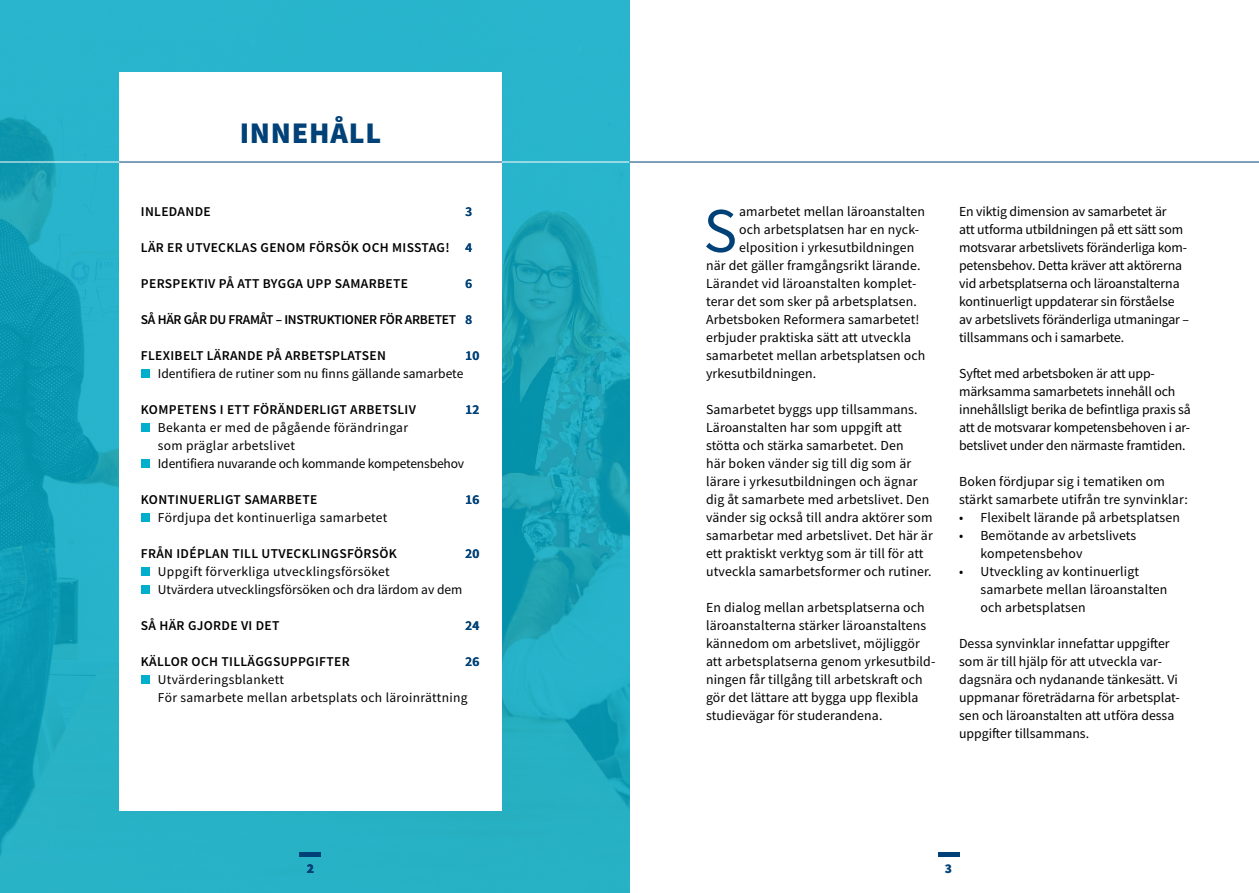
<style>
.page{position:relative;width:1259px;height:893px;background:#fff}
.page>*{position:absolute;margin:0;border:0;box-sizing:border-box;transform-origin:0 0}
.t1{font:63.45px "Source Sans Pro";color:#004177}
.t2{font:900 30px "Source Sans Pro";letter-spacing:.025em;color:#004177}
.t3{font:13.8px/18px "Source Sans Pro";color:#000}
.t4{font:600 13.5px "Source Sans Pro";letter-spacing:.025em;color:#000}
.t5{font:13.5px/18px "Source Sans Pro";letter-spacing:.025em;color:#000}
.t6{font:13.5px "Source Sans Pro";color:#000}
.t7{font:13.5px "Source Sans Pro";letter-spacing:-.01em;color:#000}
.t8{font:600 13.5px "Source Sans Pro";letter-spacing:-.02em;color:#000}
.t9{font:600 13.5px "Source Sans Pro";letter-spacing:.025em;color:#004177}
.t10{font:900 13.5px "Source Sans Pro";color:#004177}
.s1{color:#004177}
</style>
<div class="page">
<hr style="left:938px;top:853px;width:21px;height:4px;background:#004177">
<svg style="left:0;top:0;width:629px;height:893px;background:#20abc1"></svg>
<div style="left:119px;top:72px;width:383px;height:738px;background:#fff"></div>
<div style="left:141px;top:675px;width:9px;height:9px;background:#00afcb"></div>
<div style="left:141px;top:585px;width:9px;height:9px;background:#00afcb"></div>
<div style="left:141px;top:567px;width:9px;height:9px;background:#00afcb"></div>
<div style="left:141px;top:513px;width:9px;height:9px;background:#00afcb"></div>
<div style="left:141px;top:459px;width:9px;height:9px;background:#00afcb"></div>
<div style="left:141px;top:423px;width:9px;height:9px;background:#00afcb"></div>
<div style="left:141px;top:369px;width:9px;height:9px;background:#00afcb"></div>
<hr style="left:300px;top:853px;width:21px;height:4px;background:#004177">
<hr style="left:629px;top:162px;width:630px;height:1px;background:#004177">
<hr style="left:502px;top:162px;width:127px;height:1px;background:#fff">
<hr style="left:119px;top:162px;width:383px;height:1px;background:#004177">
<hr style="left:0;top:162px;width:119px;height:1px;background:#fff">
<h2 class="t2" style="left:240px;top:112px;width:143px">INNEHÅLL</h2>
<p class="t4" style="left:141px;top:202px;width:69px">JOHDANTO</p>
<p class="t4" style="left:141px;top:238px;width:117px">KEHITÄ KOKEIL EN</p>
<p class="t4" style="left:141px;top:274px;width:268px">NÄKÖKULMIA YHTEISTYÖN RAKENTAMISEEN</p>
<p class="t4" style="left:141px;top:310px;width:252px">NÄIN ETENET – OHJEITA TYÖSKENTELYYN</p>
<p class="t4" style="left:141px;top:346px;width:207px">SUJUVA OPPIMI EN TYÖPAIKALLA</p>
<p class="t5" style="left:158px;top:364px;width:244px">Tunn stakaa nykyiset yhteistyökäytännöt</p>
<p class="t4" style="left:141px;top:400px;width:219px">OSAAMINEN MUUTTUVASSA TYÖSSÄ</p>
<p class="t5" style="left:158px;top:418px;width:63px">Tutkailkaa</p>
<p class="t4" style="left:141px;top:202px;width:71px">INLEDANDE</p>
<p class="t9" style="left:465px;top:202px;width:8px">3</p>
<p class="t4" style="left:141px;top:238px;width:332px">LÄR ER UTVECKLAS GENOM FÖRSÖK OCH MISSTAG! <span class="s1">4</span></p>
<p class="t4" style="left:141px;top:274px;width:269px">PERSPEKTIV PÅ ATT BYGGA UPP SAMARBETE</p>
<p class="t9" style="left:465px;top:274px;width:8px">6</p>
<p class="t8" style="left:141px;top:310px;width:332px">SÅ HÄR GÅR DU FRAMÅT – INSTRUKTIONER FÖR ARBETET <span class="s1">8</span></p>
<p class="t4" style="left:141px;top:346px;width:247px">FLEXIBELT LÄRANDE PÅ ARBETSPLATSEN</p>
<p class="t9" style="left:465px;top:346px;width:16px">10</p>
<p class="t6" style="left:158px;top:365px;width:307px">Identifiera de rutiner som nu finns gällande samarbete</p>
<h5 class="t4" style="left:141px;top:400px;width:276px">KOMPETENS I ETT FÖRÄNDERLIGT ARBETSLIV</h5>
<h5 class="t9" style="left:465px;top:400px;width:16px">12</h5>
<p class="t5" style="left:158px;top:418px;width:252px">Bekanta er med de pågående förändringar</p>
<p class="t5" style="left:158px;top:436px;width:139px">som präglar arbetslivet</p>
<p class="t7" style="left:158px;top:454px;width:308px">Identifiera nuvarande och kommande kompetensbehov</p>
<h5 class="t4" style="left:141px;top:490px;width:178px">KONTINUERLIGT SAMARBETE</h5>
<h5 class="t9" style="left:465px;top:490px;width:16px">16</h5>
<p class="t5" style="left:158px;top:508px;width:231px">Fördjupa det kontinuerliga samarbetet</p>
<h5 class="t4" style="left:141px;top:544px;width:258px">FRÅN IDÉPLAN TILL UTVECKLINGSFÖRSÖK</h5>
<h5 class="t9" style="left:465px;top:544px;width:16px">20</h5>
<p class="t5" style="left:158px;top:562px;width:233px">Uppgift förverkliga utvecklingsförsöket</p>
<p class="t6" style="left:158px;top:580px;width:306px">Utvärdera utvecklingsförsöken och dra lärdom av dem</p>
<p class="t4" style="left:141px;top:616px;width:140px">SÅ HÄR GJORDE VI DET</p>
<p class="t9" style="left:465px;top:616px;width:16px">24</p>
<p class="t4" style="left:141px;top:652px;width:210px">KÄLLOR OCH TILLÄGGSUPPGIFTER</p>
<p class="t9" style="left:465px;top:652px;width:16px">26</p>
<p class="t5" style="left:158px;top:670px;width:128px">Utvärderingsblankett</p>
<p class="t5" style="left:158px;top:688px;width:311px">För samarbete mellan arbetsplats och läroinrättning</p>
<p class="t5" style="left:158px;top:418px;width:265px;text-indent:84px">neillään olevaa työn muutosta<br>Tunnistak a nykyiset ja tulollaan olevat osaamistarpeet</p>
<p class="t4" style="left:141px;top:490px;width:126px">JATKUVA YHTEISTYÖ</p>
<p class="t5" style="left:158px;top:508px;width:193px">Syventäkää jatkuvaa yhteistyötä</p>
<p class="t4" style="left:141px;top:544px;width:207px">IDEOISTA KEHITTÄMISKOKEILUUN</p>
<p class="t5" style="left:158px;top:562px;width:272px">Toteut akaa kehittämiskokeilu<br>Ar ioika kehittämi kokeilut ja oppikaa niistä</p>
<p class="t4" style="left:141px;top:616px;width:123px">NÄIN ME SEN T IMM</p>
<p class="t4" style="left:141px;top:652px;width:157px">L HTEITÄ JA L SÄTIETOJA</p>
<p class="t10" style="left:307px;top:859px;width:9px">2</p>
<p class="t1" style="left:703px;top:190px;width:35px">S</p>
<p class="t3" style="left:739px;top:202px;width:187px">amarbetet mellan läroanstalten</p>
<p class="t3" style="left:739px;top:220px;width:181px">och arbetsplatsen har en nyck-</p>
<p class="t3" style="left:739px;top:238px;width:177px">elposition i yrkesutbildningen</p>
<p class="t3" style="left:706px;top:256px;width:216px">när det gäller framgångsrikt lärande.</p>
<p class="t3" style="left:706px;top:274px;width:212px">Lärandet vid läroanstalten komplet-</p>
<p class="t3" style="left:706px;top:292px;width:212px">terar det som sker på arbetsplatsen.</p>
<p class="t3" style="left:706px;top:310px;width:215px">Arbetsboken Reformera samarbetet!</p>
<p class="t3" style="left:706px;top:328px;width:206px">erbjuder praktiska sätt att utveckla</p>
<p class="t3" style="left:706px;top:346px;width:221px">samarbetet mellan arbetsplatsen och</p>
<p class="t3" style="left:706px;top:364px;width:112px">yrkesutbildningen.</p>
<p class="t3" style="left:706px;top:400px;width:228px">Samarbetet byggs upp tillsammans.<br>Läroanstalten har som uppgif att stötta och stärka samarbetet. Den<br>här boken vänder sig till dig som är lärare i yrkesutbildningen och ägnar dig åt samarbete med arbetslivet. Den vänder sig också till andra aktörer som samarbetar med arbetslivet. Det här är ett praktiskt verktyg som är till för att utveckla samarbetsformer och rutiner.</p>
<p class="t3" style="left:706px;top:598px;width:231px">En dialog mellan arbetsplatserna och läroanstalterna stärker läroanstaltens kännedom om arbetslivet, möjliggör att arbetsplatserna genom yrkesutbild&shy;ningen får tillgång till arbetskraf och gör det lättare att bygga upp flexibla studievägar för studerandena.</p>
<p class="t3" style="left:959px;top:202px;width:232px">En viktig dimension av samarbetet är<br>att utforma utbildningen på ett sätt som motsvarar arbetslivets föränderliga kom&shy;petensbehov. Detta kräver att aktörerna vid arbetsplatserna och läroanstalterna kontinuerligt uppdaterar sin förståelse av arbetslivets föränderliga utmaningar – tillsammans och i samarbete.</p>
<p class="t3" style="left:959px;top:364px;width:233px">Syfet med arbetsboken är att upp&shy;märksamma samarbetets innehåll och innehållsligt berika de befintliga praxis så att de motsvarar kompetensbehoven i ar&shy;betslivet under den närmaste framtiden.</p>
<p class="t3" style="left:959px;top:472px;width:230px">Boken fördjupar sig i tematiken om stärkt samarbete utifrån tre synvinklar:</p>
<p class="t3" style="left:959px;top:508px;width:222px">• Flexibelt lärande på arbetsplatsen</p>
<p class="t3" style="left:980px;top:526px;width:157px;text-indent:-21px">• Bemötande av arbetslivets kompetensbehov</p>
<p class="t3" style="left:980px;top:562px;width:189px;text-indent:-21px">• Utveckling av kontinuerligt samarbete mellan läroanstalten och arbetsplatsen</p>
<p class="t3" style="left:959px;top:634px;width:222px">Dessa synvinklar innefattar uppgifer som är till hjälp för att utveckla var&shy;dagsnära och nydanande tänkesätt. Vi uppmanar företrädarna för arbetsplat&shy;sen och läroanstalten att utföra dessa uppgifer tillsammans.</p>
<p class="t10" style="left:945px;top:859px;width:9px">3</p>
</div>
